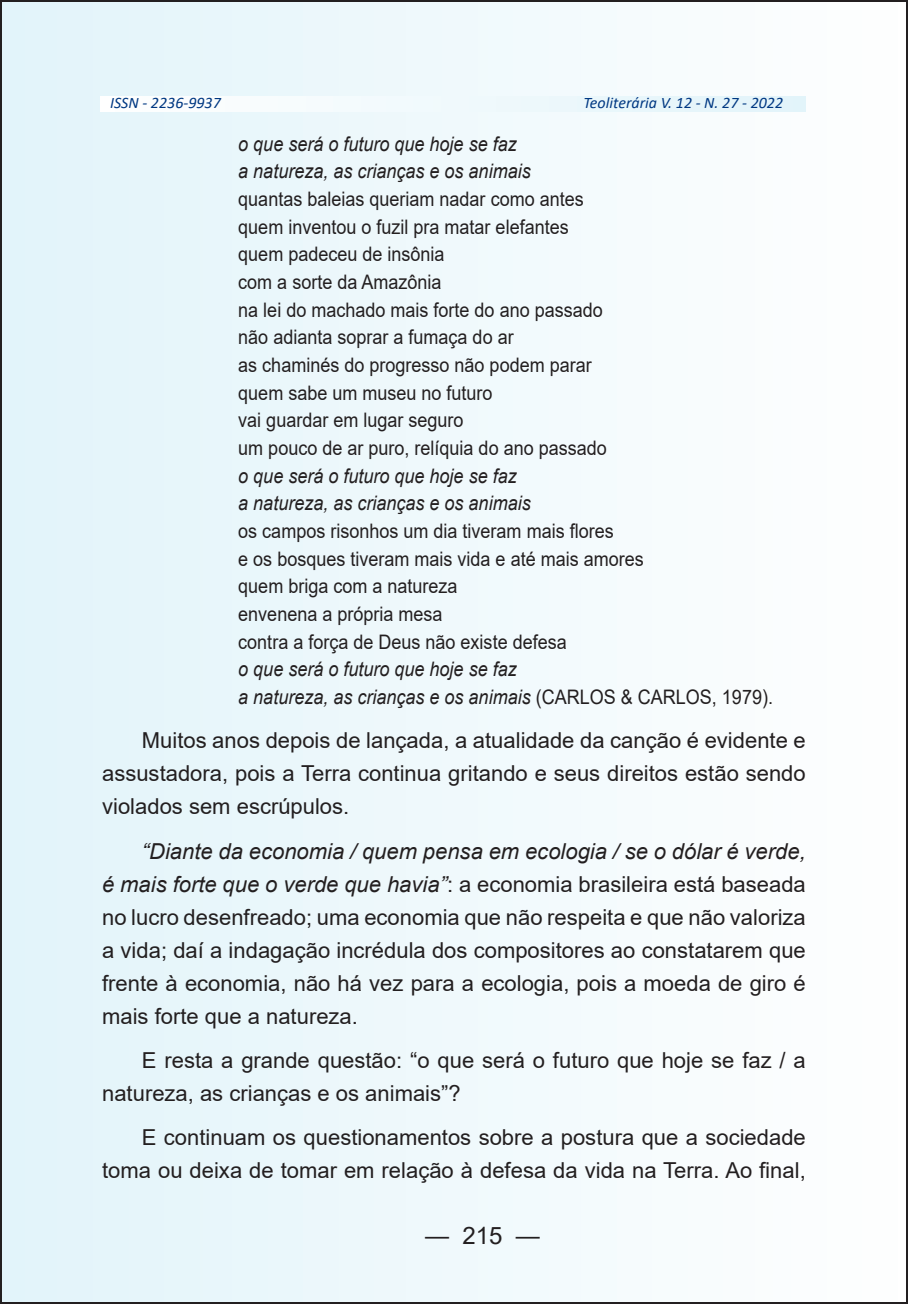
<style>
.page{position:relative;width:908px;height:1304px;background:#fff}
.page>*{position:absolute;margin:0;border:0;box-sizing:border-box;transform-origin:0 0}
.t1{font:24px "Arial";color:#231f20}
.t2{font:22px/33px "Arial";color:#231f20;text-align:justify}
.t3{font:20px/27.6px "Arial";color:#231f20;scale:.9 1}
.t4{font:italic 20px/27.6px "Arial";color:#231f20;scale:.9 1}
.t5{font:italic 16px "Calibri";color:#003882}
.s1{font-style:normal}
.s2{font-style:italic}
</style>
<div class="page">
<div style="left:1px;top:1px;width:905px;height:1302px;background:linear-gradient(to right,#e2f4fa,#fefefe)"></div>
<svg style="left:100px;top:96px;width:705px;height:15px"></svg>
<p class="t5" style="left:110px;top:92px;width:112px">ISSN - 2236-9937</p>
<p class="t5" style="left:583px;top:92px;width:201px">Teoliterária V. 12 - N. 27 - 2022</p>
<p class="t4" style="left:238px;top:130px;width:326px">o que será o futuro que hoje se faz a natureza, as crianças e os animais</p>
<p class="t3" style="left:238px;top:185px;width:411px">quantas baleias queriam nadar como antes quem inventou o fuzil pra matar elefantes quem padeceu de insônia<br>com a sorte da Amazônia<br>na lei do machado mais forte do ano passado não adianta soprar a fumaça do ar<br>as chaminés do progresso não podem parar quem sabe um museu no futuro<br>vai guardar em lugar seguro<br>um pouco de ar puro, relíquia do ano passado</p>
<p class="t4" style="left:238px;top:462px;width:326px">o que será o futuro que hoje se faz a natureza, as crianças e os animais</p>
<p class="t3" style="left:238px;top:517px;width:452px">os campos risonhos um dia tiveram mais flores<br>e os bosques tiveram mais vida e até mais amores quem briga com a natureza<br>envenena a própria mesa<br>contra a força de Deus não existe defesa</p>
<p class="t4" style="left:238px;top:656px;width:595px">o que será o futuro que hoje se faz<br>a natureza, as crianças e os animais <span class="s1">(CARLOS &amp; CARLOS, 1979).</span></p>
<p class="t2" style="left:102px;top:724px;width:704px;text-indent:40px">Muitos anos depois de lançada, a atualidade da canção é evidente e assustadora, pois a Terra continua gritando e seus direitos estão sendo violados sem escrúpulos.</p>
<p class="t2" style="left:102px;top:834px;width:704px;text-indent:40px"><span class="s2">“Diante da economia / quem pensa em ecologia / se o dólar é verde, é mais forte que o verde que havia”</span>: a economia brasileira está baseada no lucro desenfreado; uma economia que não respeita e que não valoriza a vida; daí a indagação incrédula dos compositores ao constatarem que frente à economia, não há vez para a ecologia, pois a moeda de giro é mais forte que a natureza.</p>
<p class="t2" style="left:102px;top:1044px;width:704px;text-indent:40px">E resta a grande questão: “o que será o futuro que hoje se faz / a natureza, as crianças e os animais”?</p>
<p class="t2" style="left:102px;top:1121px;width:704px;text-align:right">E continuam os questionamentos sobre a postura que a sociedade toma ou deixa de tomar em relação à defesa da vida na Terra. Ao final,</p>
<p class="t1" style="left:425px;top:1218px;width:116px">— 215 —</p>
</div>
